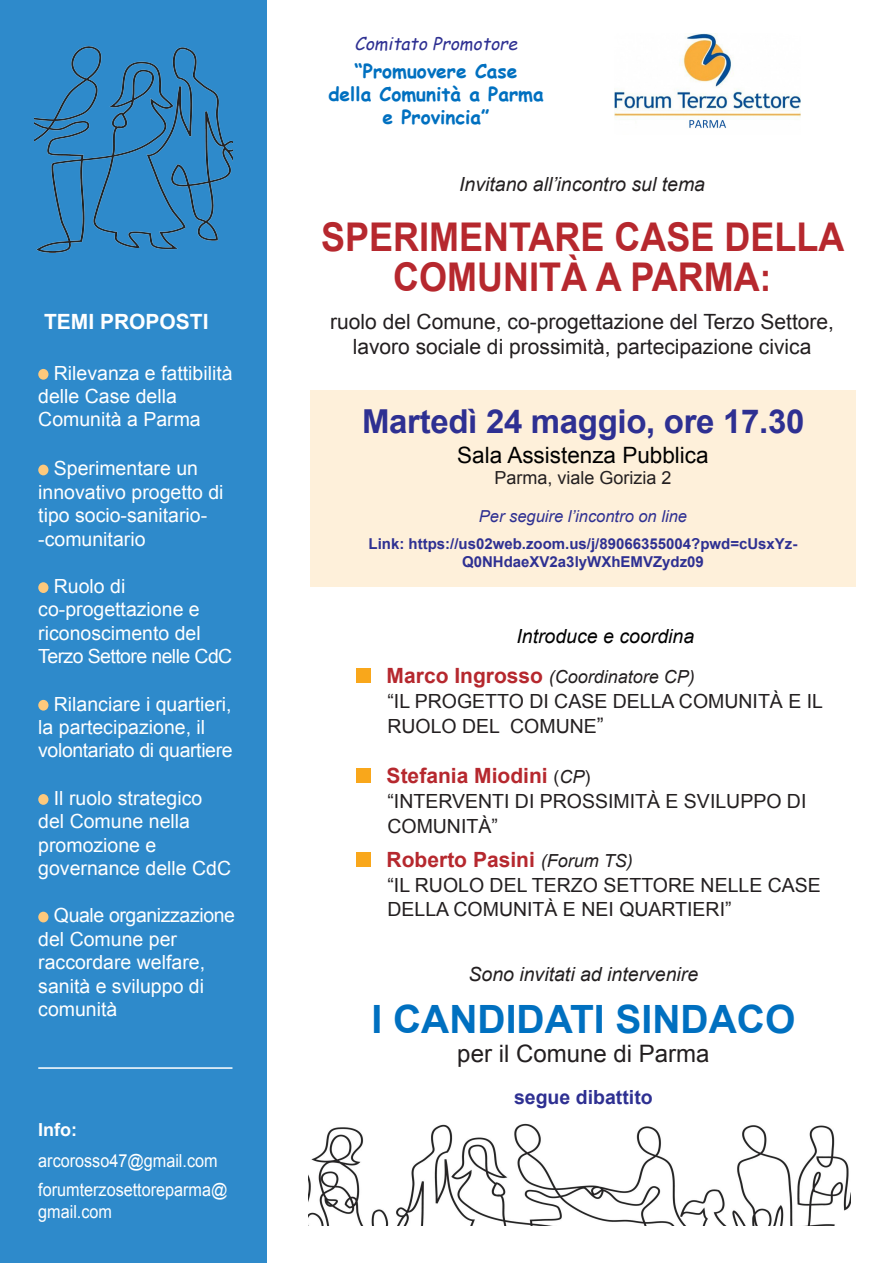
<style>
.page{position:relative;width:893px;height:1263px;background:#fff}
.page>*{position:absolute;margin:0;border:0;box-sizing:border-box;transform-origin:0 0}
.t1{font:700 39.6px "Arial";color:#b6282e;scale:.91 1}
.t2{font:700 39px "Arial";color:#0070c0}
.t3{font:700 33px "Arial";letter-spacing:-.01em;color:#2e3092}
.t4{font:24px "Arial";color:#231f20}
.t5{font:22.5px "Arial";color:#000}
.t6{font:21px "Arial";color:#231f20}
.t7{font:700 21px "Arial";color:#b6282e}
.t8{font:700 21px "Arial";color:#fff}
.t9{font:19.5px/23.4px "Arial";color:#fff}
.t10{font:19.5px/25.2px "Arial";color:#231f20}
.t11{font:italic 19.5px "Arial";color:#231f20}
.t12{font:19.5px/23.4px "Arial";letter-spacing:-.03em;color:#fff}
.t13{font:19.5px/23.4px "Arial";letter-spacing:-.02em;color:#fff}
.t14{font:italic 19.5px "Arial";color:#000}
.t15{font:700 19.5px "Arial";color:#2e3092}
.t16{font:700 19.05px "Comic Sans MS";color:#0070c0}
.t17{font:18px/21.6px "Arial";color:#fff;scale:.9 1}
.t18{font:italic 18px "Arial";color:#231f20}
.t19{font:18px "Arial";color:#231f20}
.t20{font:700 18px "Arial";color:#fff}
.t21{font:italic 17.55px "Comic Sans MS";color:#2e3092}
.t22{font:italic 16.5px "Arial";color:#2e3092}
.t23{font:700 15px/18px "Arial";color:#2e3092;text-align:center}
.s1{font-size:37.95px}
.s2{font-weight:700;font-style:normal;font-size:21px;color:#b6282e}
.s3{font-size:21px}
.s4{font-weight:400;font-size:18px;color:#231f20}
.s5{font-weight:400;font-style:italic;font-size:18px;color:#231f20}
</style>
<div class="page">
<div style="left:310px;top:391px;width:545px;height:196px;background:#fef0da"></div>
<div style="left:0;top:0;width:267px;height:1263px;background:#2e8acb"></div>
<div style="left:38px;top:369px;width:10px;height:11px;background:#fdc97c;border-radius:50%"></div>
<div style="left:38px;top:465px;width:10px;height:10px;background:#fdc97c;border-radius:50%"></div>
<div style="left:38px;top:582px;width:10px;height:11px;background:#fdc97c;border-radius:50%"></div>
<div style="left:38px;top:700px;width:10px;height:11px;background:#fdc97c;border-radius:50%"></div>
<div style="left:38px;top:794px;width:10px;height:11px;background:#fdc97c;border-radius:50%"></div>
<div style="left:38px;top:912px;width:10px;height:10px;background:#fdc97c;border-radius:50%"></div>
<img style="left:615px;top:33px;width:185px;height:95px">
<img style="left:309px;top:1123px;width:542px;height:102px">
<div style="left:356px;top:668px;width:14px;height:15px;background:#f9a71b"></div>
<div style="left:356px;top:768px;width:14px;height:14px;background:#f9a71b"></div>
<div style="left:356px;top:853px;width:14px;height:14px;background:#f9a71b"></div>
<img style="left:35px;top:46px;width:197px;height:207px">
<hr style="left:38px;top:1067px;width:194px;height:2px;background:#fff">
<p class="t8" style="left:44px;top:308px;width:166px">TEMI PROPOSTI</p>
<p class="t9" style="left:38px;top:361px;width:196px;text-indent:16px">Rilevanza e fattibilità delle Case della</p>
<p class="t9" style="left:38px;top:408px;width:164px">Comunità a Parma</p>
<p class="t9" style="left:38px;top:457px;width:187px;text-indent:16px">Sperimentare un innovativo progetto di tipo socio-sanitario-</p>
<p class="t9" style="left:38px;top:527px;width:109px">-comunitario</p>
<p class="t9" style="left:54px;top:575px;width:73px">Ruolo di</p>
<p class="t9" style="left:38px;top:598px;width:163px">co-progettazione e</p>
<p class="t12" style="left:38px;top:621px;width:196px">riconoscimento del<br>Terzo Settore nelle CdC</p>
<p class="t9" style="left:38px;top:692px;width:196px;text-indent:16px">Rilanciare i quartieri, la partecipazione, il volontariato di quartiere</p>
<p class="t9" style="left:54px;top:786px;width:150px">Il ruolo strategico</p>
<p class="t9" style="left:38px;top:810px;width:153px">del Comune nella</p>
<p class="t9" style="left:38px;top:833px;width:120px">promozione e</p>
<p class="t9" style="left:38px;top:857px;width:194px">governance delle CdC</p>
<p class="t13" style="left:38px;top:904px;width:198px;text-indent:16px">Quale organizzazione del Comune per</p>
<p class="t9" style="left:38px;top:951px;width:168px;text-align:justify">raccordare welfare, sanità e sviluppo di comunità</p>
<p class="t20" style="left:38px;top:1118px;width:40px">Info:</p>
<p class="t17" style="left:38px;top:1150px;width:201px">arcorosso47@gmail.com</p>
<p class="t17" style="left:38px;top:1179px;width:212px">forumterzosettoreparma@ gmail.com</p>
<p class="t21" style="left:354px;top:31px;width:169px">Comitato Promotore</p>
<p class="t16" style="left:355px;top:57px;width:164px">“Promuovere Case</p>
<p class="t16" style="left:328px;top:80px;width:217px">della Comunità a Parma</p>
<p class="t16" style="left:382px;top:103px;width:108px">e Provincia”</p>
<p class="t11" style="left:459px;top:171px;width:248px">Invitano all’incontro sul tema</p>
<p class="t1" style="left:321px;top:211px;width:577px">SPERIMENTARE CASE DELLA</p>
<p class="t1" style="left:393px;top:251px;width:417px">COMUNITÀ A PARMA<span class="s1">:</span></p>
<p class="t6" style="left:330px;top:307px;width:505px">ruolo del Comune, co-progettazione del Terzo Settore,</p>
<p class="t6" style="left:353px;top:333px;width:460px">lavoro sociale di prossimità, partecipazione civica</p>
<p class="t3" style="left:362px;top:400px;width:444px">Martedì 24 maggio, ore 17.30</p>
<p class="t5" style="left:457px;top:440px;width:253px">Sala Assistenza Pubblica</p>
<p class="t19" style="left:494px;top:466px;width:179px">Parma, viale Gorizia 2</p>
<p class="t22" style="left:479px;top:505px;width:210px">Per seguire l’incontro on line</p>
<p class="t23" style="left:368px;top:535px;width:430px">Link: https://us02web.zoom.us/j/89066355004?pwd=cUsxYz-<br>Q0NHdaeXV2a3lyWXhEMVZydz09</p>
<p class="t14" style="left:516px;top:623px;width:179px">Introduce e coordina</p>
<p class="t18" style="left:387px;top:665px;width:310px"><span class="s2">Marco Ingrosso</span> (Coordinatore CP)</p>
<p class="t10" style="left:387px;top:689px;width:437px">“IL PROGETTO DI CASE DELLA COMUNITÀ E IL<br>RUOLO DEL COMUNE<span class="s3">”</span></p>
<p class="t7" style="left:387px;top:761px;width:205px">Stefania Miodini <span class="s4">(</span><span class="s5">CP</span><span class="s4">)</span></p>
<p class="t10" style="left:387px;top:788px;width:420px">“INTERVENTI DI PROSSIMITÀ E SVILUPPO DI</p>
<p class="t10" style="left:387px;top:814px;width:112px">COMUNITÀ”</p>
<p class="t7" style="left:387px;top:846px;width:248px">Roberto Pasini <span class="s5">(Forum TS)</span></p>
<p class="t10" style="left:387px;top:874px;width:435px;line-height:23.4px">“IL RUOLO DEL TERZO SETTORE NELLE CASE<br>DELLA COMUNITÀ E NEI QUARTIERI”</p>
<p class="t11" style="left:468px;top:962px;width:231px">Sono invitati ad intervenire</p>
<p class="t2" style="left:371px;top:993px;width:425px">I CANDIDATI SINDACO</p>
<p class="t4" style="left:457px;top:1037px;width:254px">per il Comune di Parma</p>
<p class="t15" style="left:514px;top:1085px;width:140px">segue dibattito</p>
</div>
